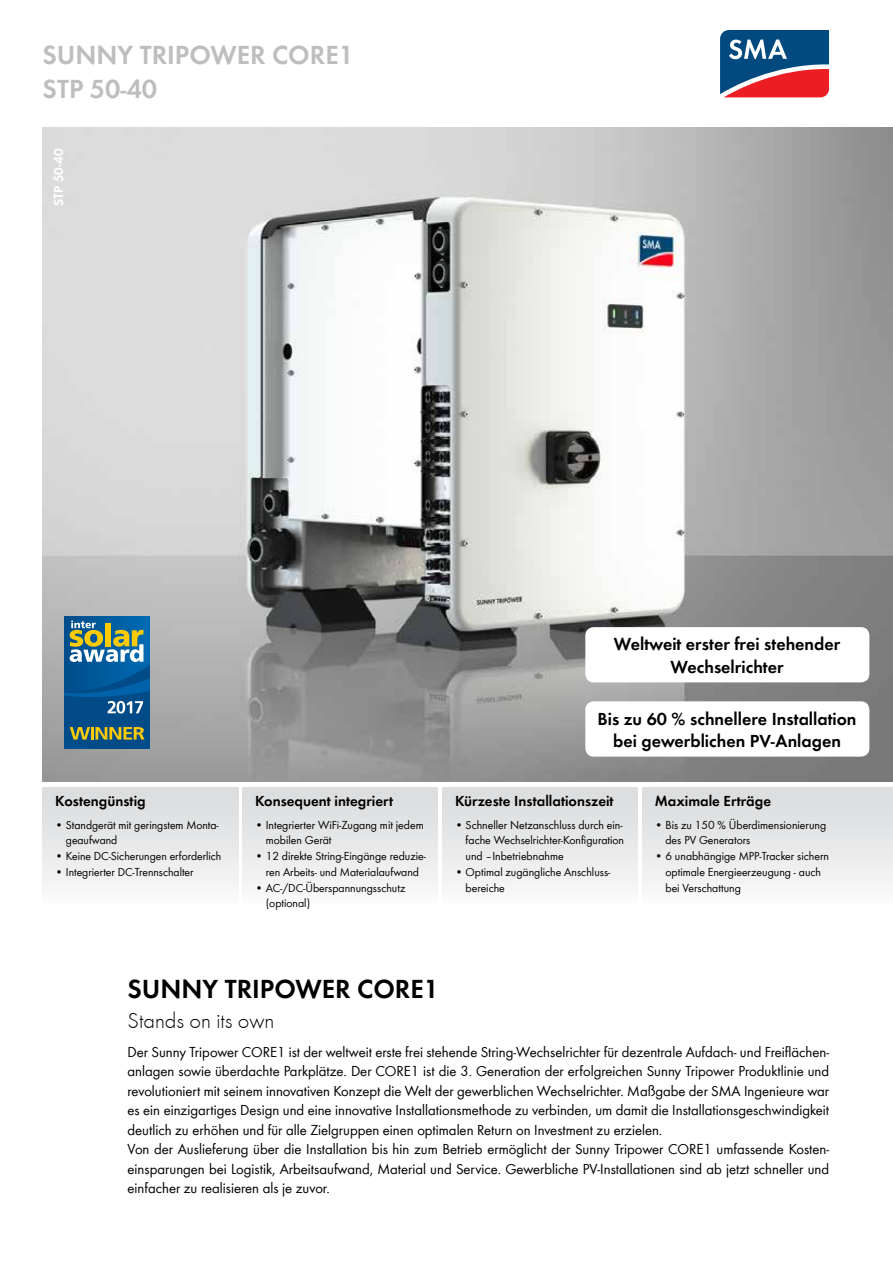
<style>
.page{position:relative;width:893px;height:1263px;background:#fff}
.page>*{position:absolute;margin:0;border:0;box-sizing:border-box;transform-origin:0 0}
.t1{font:600 27px/34.5px "SMA Futura Global";color:#bcbec0}
.t2{font:600 27px "SMA Futura Global";color:#000}
.t3{font:300 22.5px "SMA Futura Global";color:#000}
.t4{font:600 18px/22.5px "SMA Futura Global";color:#000;text-align:center}
.t5{font:15px/19.5px "SMA Futura Global";color:#000}
.t6{font:600 15px "SMA Futura Global";color:#000}
.t7{font:600 13.5px "SMA Futura Global";color:#fff}
.t8{font:12px/15.8px "SMA Futura Global";color:#000}
</style>
<div class="page">
<img style="left:43px;top:128px;width:850px;height:654px">
<div style="left:43px;top:787px;width:195px;height:119px;background:linear-gradient(to bottom,#d8dadb,#fafafa)"></div>
<div style="left:242px;top:787px;width:196px;height:119px;background:linear-gradient(to bottom,#d8dadb,#fafafa)"></div>
<div style="left:442px;top:787px;width:196px;height:119px;background:linear-gradient(to bottom,#d8dadb,#fafafa)"></div>
<div style="left:642px;top:787px;width:251px;height:119px;background:linear-gradient(to bottom,#d8dadb,#fafafa)"></div>
<svg style="left:720px;top:30px;width:110px;height:68px"></svg>
<div style="left:585px;top:627px;width:284px;height:55px;background:#fff;border-radius:9px"></div>
<div style="left:585px;top:701px;width:284px;height:56px;background:#fff;border-radius:9px"></div>
<div style="left:65px;top:616px;width:85px;height:132px;background:linear-gradient(to right,#044f8c,#006ab3)"></div>
<svg style="left:65px;top:621px;width:85px;height:127px"></svg>
<h1 class="t1" style="left:43px;top:37px;width:313px">SUNNY TRIPOWER CORE1<br>STP 50-40</h1>
<p class="t7" style="left:51px;top:206px;width:59px;rotate:-90deg">STP 50-40</p>
<p class="t6" style="left:55px;top:792px;width:92px">Kostengünstig</p>
<p class="t8" style="left:66px;top:816px;width:154px;text-indent:-11px">• Standgerät mit geringstem Monta&shy;geaufwand</p>
<p class="t8" style="left:55px;top:848px;width:168px">• Keine DC-Sicherungen erforderlich</p>
<p class="t8" style="left:55px;top:864px;width:140px">• Integrierter DC-Trennschalter</p>
<p class="t6" style="left:255px;top:792px;width:139px">Konsequent integriert</p>
<p class="t8" style="left:266px;top:816px;width:159px;text-indent:-11px">• Integrierter WiFi-Zugang mit jedem mobilen Gerät</p>
<p class="t8" style="left:255px;top:848px;width:172px;text-align:center">• 12 direkte String-Eingänge reduzie&shy;ren Arbeits- und Materialaufwand</p>
<p class="t8" style="left:266px;top:879px;width:141px;text-indent:-11px">• AC-/DC-Überspannungsschutz (optional)</p>
<p class="t4" style="left:614px;top:633px;width:228px">Weltweit erster frei stehender<br>Wechselrichter</p>
<p class="t4" style="left:598px;top:708px;width:260px;line-height:21.6px">Bis zu 60 % schnellere Installation bei gewerblichen PV-Anlagen</p>
<p class="t6" style="left:455px;top:792px;width:160px">Kürzeste Installationszeit</p>
<p class="t8" style="left:466px;top:816px;width:160px;text-indent:-11px">• Schneller Netzanschluss durch ein&shy;fache Wechselrichter-Konfiguration und –Inbetriebnahme</p>
<p class="t8" style="left:466px;top:864px;width:146px;text-indent:-11px">• Optimal zugängliche Anschluss&shy;bereiche</p>
<p class="t6" style="left:655px;top:792px;width:118px">Maximale Erträge</p>
<p class="t8" style="left:665px;top:816px;width:162px;text-indent:-11px">• Bis zu 150 % Überdimensionierung des PV Generators</p>
<p class="t8" style="left:665px;top:848px;width:165px;text-indent:-11px">• 6 unabhängige MPP-Tracker sichern optimale Energieerzeugung - auch bei Verschattung</p>
<h1 class="t2" style="left:128px;top:973px;width:313px">SUNNY TRIPOWER CORE1</h1>
<h2 class="t3" style="left:128px;top:1007px;width:148px">Stands on its own</h2>
<p class="t5" style="left:127px;top:1042px;width:703px">Der Sunny Tripower CORE1 ist der weltweit erste frei stehende String-Wechselrichter für dezentrale Aufdach- und Freiflächen&shy;anlagen sowie überdachte Parkplätze. Der CORE1 ist die 3. Generation der erfolgreichen Sunny Tripower Produktlinie und revolutioniert mit seinem innovativen Konzept die Welt der gewerblichen Wechselrichter. Maßgabe der SMA Ingenieure war es ein einzigartiges Design und eine innovative Installationsmethode zu verbinden, um damit die Installationsgeschwindigkeit deutlich zu erhöhen und für alle Zielgruppen einen optimalen Return on Investment zu erzielen.<br>Von der Auslieferung über die Installation bis hin zum Betrieb ermöglicht der Sunny Tripower CORE1 umfassende Kosten&shy;einsparungen bei Logistik, Arbeitsaufwand, Material und Service. Gewerbliche PV-Installationen sind ab jetzt schneller und einfacher zu realisieren als je zuvor.</p>
</div>
